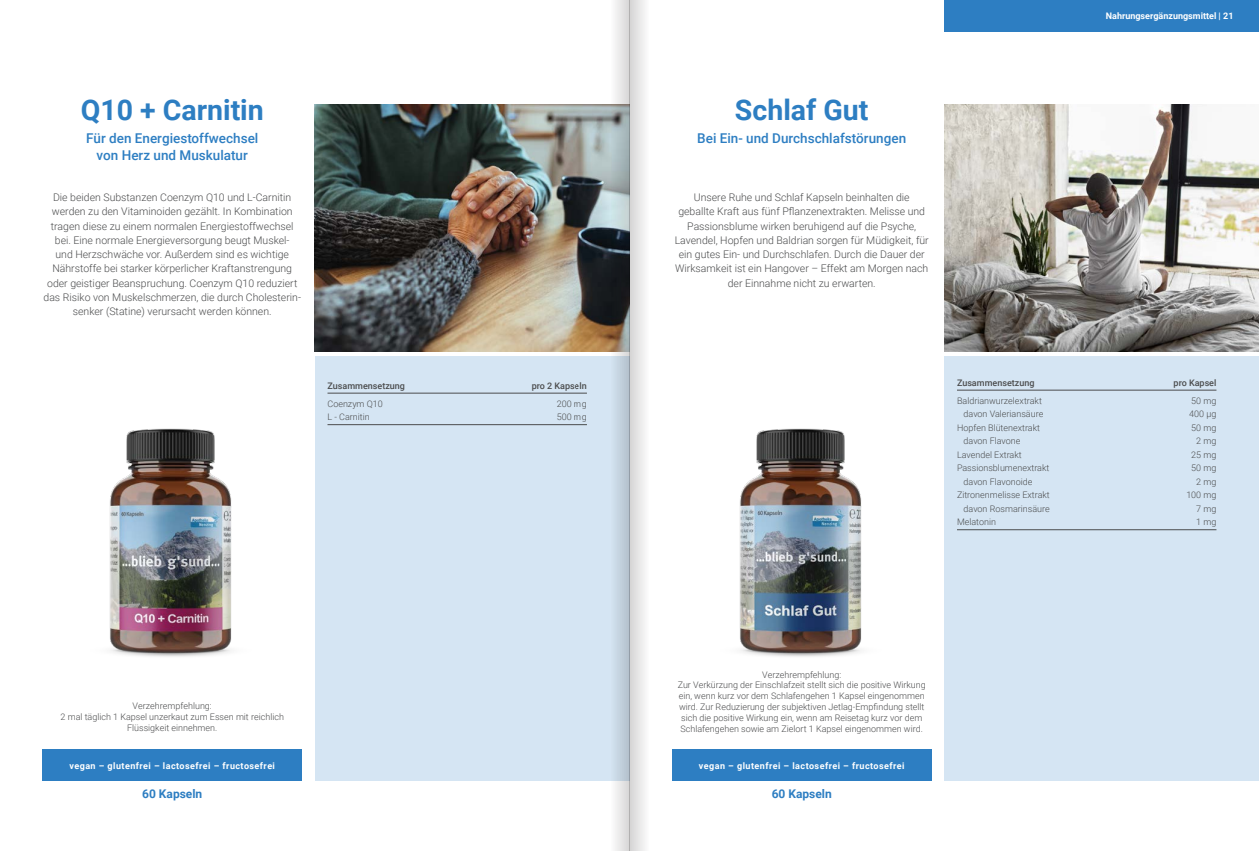
<style>
.page{position:relative;width:1259px;height:851px;background:#fff}
.page>*{position:absolute;margin:0;border:0;box-sizing:border-box;transform-origin:0 0}
.t1{font:700 28.5px "Roboto";color:#2d7ec2}
.t2{font:500 13.5px/17.2px "Roboto";color:#2d7ec2;text-align:center}
.t3{font:700 12px "Roboto";color:#2d7ec2}
.t4{font:300 10.5px/14.2px "Roboto";color:#4b4c4d;text-align:center}
.t5{font:300 9px/10.8px "Roboto";color:#4b4c4d;text-align:center}
.t6{font:700 9px "Roboto";letter-spacing:.05em;color:#fff}
.t7{font:500 9px "Roboto";color:#4b4c4d}
.t8{font:700 9px "Roboto";color:#fff}
</style>
<div class="page">
<div style="left:315px;top:356px;width:314px;height:424px;background:#d5e5f3"></div>
<div style="left:944px;top:356px;width:315px;height:424px;background:#d5e5f3"></div>
<div style="left:944px;top:0;width:315px;height:32px;background:#2d7ec2"></div>
<img style="left:315px;top:104px;width:261px;height:247px">
<img style="left:944px;top:104px;width:315px;height:247px">
<hr style="left:327px;top:393px;width:260px;height:1px;background:#4b4c4d">
<hr style="left:327px;top:424px;width:260px;height:1px;background:#4b4c4d">
<div style="left:43px;top:748px;width:259px;height:32px;background:#2d7ec2"></div>
<div style="left:672px;top:748px;width:259px;height:32px;background:#2d7ec2"></div>
<hr style="left:957px;top:390px;width:259px;height:1px;background:#4b4c4d">
<hr style="left:957px;top:529px;width:259px;height:1px;background:#4b4c4d">
<img style="left:739px;top:428px;width:123px;height:229px">
<img style="left:109px;top:428px;width:123px;height:229px">
<svg style="left:629px;top:0;width:53px;height:850px"></svg>
<svg style="left:576px;top:0;width:53px;height:850px"></svg>
<p class="t8" style="left:1106px;top:10px;width:129px">Nahrungsergänzungsmittel | 21</p>
<h1 class="t1" style="left:81px;top:90px;width:185px">Q10 + Carnitin</h1>
<h1 class="t1" style="left:735px;top:90px;width:135px">Schlaf Gut</h1>
<p class="t2" style="left:86px;top:129px;width:174px">Für den Energiestoffwechsel von Herz und Muskulatur</p>
<p class="t2" style="left:697px;top:129px;width:210px">Bei Ein- und Durchschlafstörungen</p>
<p class="t4" style="left:44px;top:190px;width:259px">Die beiden Substanzen Coenzym Q10 und L-Carnitin werden zu den Vitaminoiden gezählt. In Kombination tragen diese zu einem normalen Energiestoffwechsel bei. Eine normale Energieversorgung beugt Muskel-<br>und Herzschwäche vor. Außerdem sind es wichtige Nährstoffe bei starker körperlicher Kraftanstrengung oder geistiger Beanspruchung. Coenzym Q10 reduziert das Risiko von Muskelschmerzen, die durch Cholesterin&shy;senker (Statine) verursacht werden können.</p>
<p class="t4" style="left:675px;top:190px;width:255px">Unsere Ruhe und Schlaf Kapseln beinhalten die geballte Kraft aus fünf Pflanzenextrakten. Melisse und Passionsblume wirken beruhigend auf die Psyche, Lavendel, Hopfen und Baldrian sorgen für Müdigkeit, für ein gutes Ein- und Durchschlafen. Durch die Dauer der Wirksamkeit ist ein Hangover – Effekt am Morgen nach der Einnahme nicht zu erwarten.</p>
<p class="t7" style="left:327px;top:379px;width:79px">Zusammensetzung</p>
<p class="t7" style="left:532px;top:379px;width:57px">pro 2 Kapseln</p>
<p class="t5" style="left:327px;top:397px;width:57px">Coenzym Q10</p>
<p class="t5" style="left:557px;top:397px;width:32px">200 mg</p>
<p class="t5" style="left:327px;top:411px;width:44px">L - Carnitin</p>
<p class="t5" style="left:557px;top:411px;width:32px">500 mg</p>
<p class="t7" style="left:957px;top:376px;width:79px">Zusammensetzung</p>
<p class="t7" style="left:1173px;top:376px;width:44px">pro Kapsel</p>
<p class="t5" style="left:957px;top:394px;width:86px">Baldrianwurzelextrakt</p>
<p class="t5" style="left:1191px;top:394px;width:27px">50 mg</p>
<p class="t5" style="left:963px;top:408px;width:81px">davon Valeriansäure</p>
<p class="t5" style="left:1189px;top:408px;width:29px">400 μg</p>
<p class="t5" style="left:957px;top:421px;width:85px">Hopfen Blütenextrakt</p>
<p class="t5" style="left:1191px;top:421px;width:27px">50 mg</p>
<p class="t5" style="left:963px;top:435px;width:58px">davon Flavone</p>
<p class="t5" style="left:1196px;top:435px;width:22px">2 mg</p>
<p class="t5" style="left:957px;top:448px;width:66px">Lavendel Extrakt</p>
<p class="t5" style="left:1191px;top:448px;width:27px">25 mg</p>
<p class="t5" style="left:957px;top:462px;width:94px">Passionsblumenextrakt</p>
<p class="t5" style="left:1191px;top:462px;width:27px">50 mg</p>
<p class="t5" style="left:963px;top:475px;width:70px">davon Flavonoide</p>
<p class="t5" style="left:1196px;top:475px;width:22px">2 mg</p>
<p class="t5" style="left:957px;top:489px;width:94px">Zitronenmelisse Extrakt</p>
<p class="t5" style="left:1186px;top:489px;width:32px">100 mg</p>
<p class="t5" style="left:963px;top:502px;width:88px">davon Rosmarinsäure</p>
<p class="t5" style="left:1196px;top:502px;width:22px">7 mg</p>
<p class="t5" style="left:957px;top:516px;width:41px">Melatonin</p>
<p class="t5" style="left:1196px;top:516px;width:22px">1 mg</p>
<p class="t5" style="left:61px;top:700px;width:225px">Verzehrempfehlung:<br>2 mal täglich 1 Kapsel unzerkaut zum Essen mit reichlich<br>Flüssigkeit einnehmen.</p>
<p class="t5" style="left:677px;top:668px;width:249px">Verzehrempfehlung:<br>Zur Verkürzung der Einschlafzeit stellt sich die positive Wirkung ein, wenn kurz vor dem Schlafengehen 1 Kapsel eingenommen wird. Zur Reduzierung der subjektiven Jetlag-Empfindung stellt sich die positive Wirkung ein, wenn am Reisetag kurz vor dem Schlafengehen sowie am Zielort 1 Kapsel eingenommen wird.</p>
<p class="t6" style="left:69px;top:759px;width:207px">vegan – glutenfrei – lactosefrei – fructosefrei</p>
<p class="t6" style="left:699px;top:759px;width:207px">vegan – glutenfrei – lactosefrei – fructosefrei</p>
<p class="t3" style="left:142px;top:785px;width:62px">60 Kapseln</p>
<p class="t3" style="left:771px;top:785px;width:62px">60 Kapseln</p>
</div>
